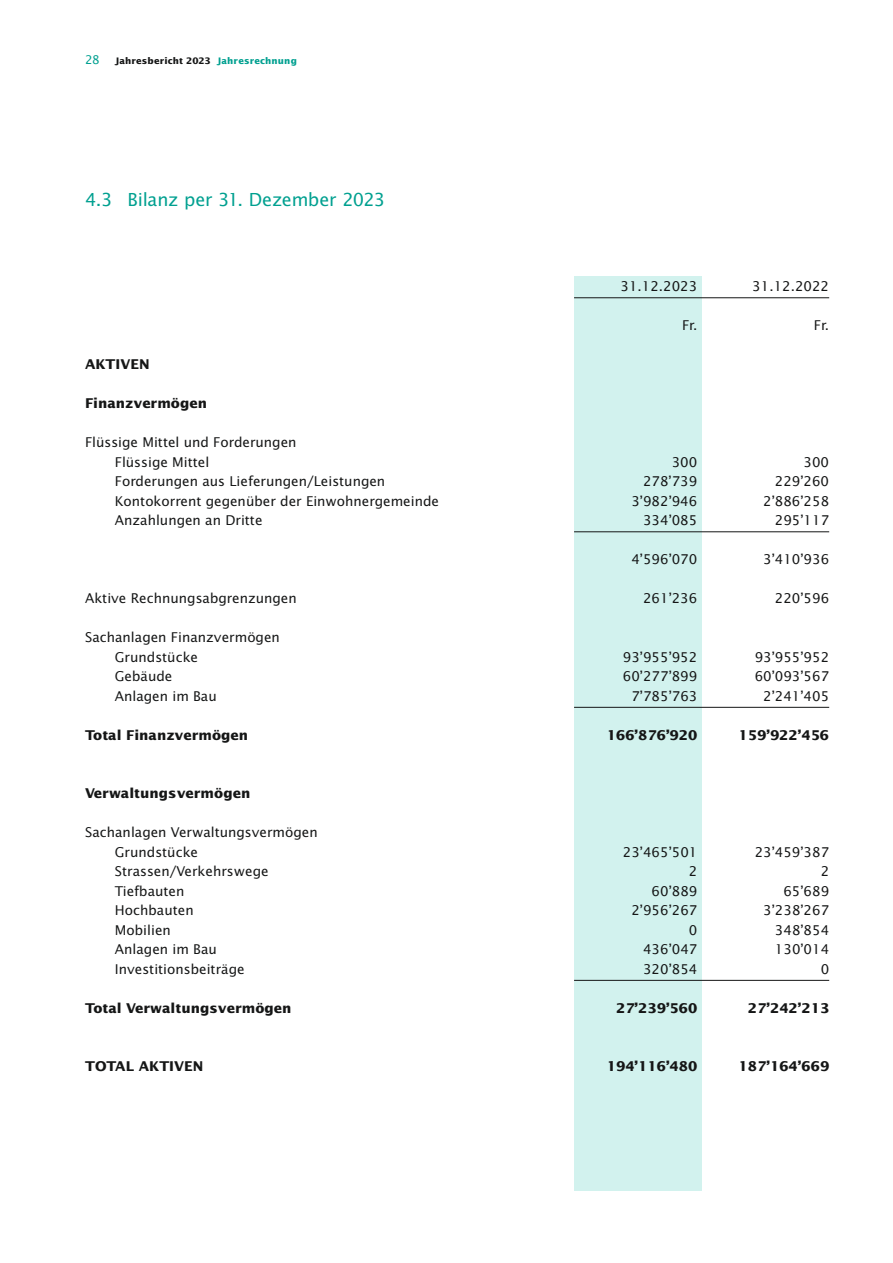
<style>
.page{position:relative;width:893px;height:1263px;background:#fff}
.page>*{position:absolute;margin:0;border:0;box-sizing:border-box;transform-origin:0 0}
.t1{font:18px "Lucida Sans";letter-spacing:-.015em;color:#00a090}
.t2{font:13.5px/19.5px "Lucida Sans";color:#151616}
.t3{font:700 13.5px "Lucida Sans";color:#151616}
.t4{font:700 9px "Lucida Sans";letter-spacing:.01em;color:#151616}
.s1{font-weight:400;font-size:12px;color:#00a090}
.s2{color:#00a090}
</style>
<div class="page">
<div style="left:574px;top:276px;width:128px;height:915px;background:#d2f2ee"></div>
<hr style="left:574px;top:297px;width:255px;height:1px;background:#151616">
<hr style="left:574px;top:531px;width:255px;height:1px;background:#151616">
<hr style="left:574px;top:707px;width:255px;height:1px;background:#151616">
<hr style="left:574px;top:980px;width:255px;height:1px;background:#151616">
<p class="t4" style="left:85px;top:55px;width:213px"><span class="s1">28</span> Jahresbericht 2023 <span class="s2">Jahresrechnung</span></p>
<h1 class="t1" style="left:85px;top:188px;width:302px">4.3 Bilanz per 31. Dezember 2023</h1>
<p class="t2" style="left:620px;top:276px;width:78px">31.12.2023</p>
<p class="t2" style="left:752px;top:276px;width:78px">31.12.2022</p>
<p class="t2" style="left:689px;top:315px;width:10px">r.</p>
<p class="t2" style="left:814px;top:315px;width:17px">F r.</p>
<p class="t3" style="left:85px;top:356px;width:64px">AKTIVEN</p>
<p class="t3" style="left:85px;top:395px;width:124px">Finanzvermögen</p>
<p class="t2" style="left:85px;top:432px;width:213px">Flüssige M ittel und Forderungen<br>F</p>
<p class="t2" style="left:122px;top:452px;width:89px">lüssige M ittel</p>
<p class="t2" style="left:672px;top:452px;width:27px">300</p>
<p class="t2" style="left:803px;top:452px;width:27px">300</p>
<p class="t2" style="left:85px;top:471px;width:20px">F</p>
<p class="t2" style="left:122px;top:471px;width:265px">orderungen aus Lieferungen/Leistungen</p>
<p class="t2" style="left:643px;top:471px;width:56px">278’739</p>
<p class="t2" style="left:775px;top:471px;width:56px">229’260</p>
<p class="t2" style="left:115px;top:491px;width:326px">Kontokorrent gegenüber der Einwohnergemeinde</p>
<p class="t2" style="left:631px;top:491px;width:68px">3’982’946</p>
<p class="t2" style="left:763px;top:491px;width:68px">2’886’258</p>
<p class="t2" style="left:115px;top:510px;width:149px">Anzahlungen an Dritte</p>
<p class="t2" style="left:643px;top:510px;width:56px">334’085</p>
<p class="t2" style="left:775px;top:510px;width:56px">295’117</p>
<p class="t2" style="left:631px;top:549px;width:68px">4’596’070</p>
<p class="t2" style="left:763px;top:549px;width:68px">3’410’936</p>
<p class="t2" style="left:85px;top:588px;width:213px">Aktive Rechnungsabgrenzungen</p>
<p class="t2" style="left:643px;top:588px;width:56px">261’236</p>
<p class="t2" style="left:775px;top:588px;width:56px">220’596</p>
<p class="t2" style="left:85px;top:627px;width:196px">Sachanlagen Finanzvermögen<br>G</p>
<p class="t2" style="left:125px;top:647px;width:75px">rundstücke</p>
<p class="t2" style="left:623px;top:647px;width:76px">93’955’952</p>
<p class="t2" style="left:755px;top:647px;width:76px">93’955’952</p>
<p class="t2" style="left:85px;top:666px;width:21px">G</p>
<p class="t2" style="left:125px;top:666px;width:49px">ebäude</p>
<p class="t2" style="left:623px;top:666px;width:76px">60’277’899</p>
<p class="t2" style="left:755px;top:666px;width:76px">60’093’567</p>
<p class="t2" style="left:115px;top:686px;width:103px">Anlagen im Bau</p>
<p class="t2" style="left:631px;top:686px;width:68px">7’785’763</p>
<p class="t2" style="left:763px;top:686px;width:68px">2’241’405</p>
<p class="t3" style="left:85px;top:727px;width:165px">Total Finanzvermögen</p>
<p class="t3" style="left:607px;top:727px;width:92px">166’876’920</p>
<p class="t3" style="left:739px;top:727px;width:92px">159’922’456</p>
<p class="t3" style="left:85px;top:785px;width:167px">Verwaltungsvermögen</p>
<p class="t2" style="left:85px;top:822px;width:234px">Sachanlagen Verwaltungsvermögen<br>G</p>
<p class="t2" style="left:125px;top:842px;width:75px">rundstücke</p>
<p class="t2" style="left:623px;top:842px;width:76px">23’465’501</p>
<p class="t2" style="left:755px;top:842px;width:76px">23’459’387</p>
<p class="t2" style="left:115px;top:861px;width:155px">Strassen/Verkehrswege</p>
<p class="t2" style="left:689px;top:861px;width:10px">2</p>
<p class="t2" style="left:821px;top:861px;width:10px">2</p>
<p class="t2" style="left:85px;top:881px;width:21px">T</p>
<p class="t2" style="left:123px;top:881px;width:63px">iefbauten</p>
<p class="t2" style="left:652px;top:881px;width:47px">60’889</p>
<p class="t2" style="left:783px;top:881px;width:47px">65’689</p>
<p class="t2" style="left:115px;top:900px;width:80px">Hochbauten</p>
<p class="t2" style="left:631px;top:900px;width:68px">2’956’267</p>
<p class="t2" style="left:763px;top:900px;width:68px">3’238’267</p>
<p class="t2" style="left:85px;top:920px;width:22px">M</p>
<p class="t2" style="left:126px;top:920px;width:46px">obilien</p>
<p class="t2" style="left:689px;top:920px;width:10px">0</p>
<p class="t2" style="left:775px;top:920px;width:56px">348’854</p>
<p class="t2" style="left:115px;top:939px;width:103px">Anlagen im Bau</p>
<p class="t2" style="left:643px;top:939px;width:56px">436’047</p>
<p class="t2" style="left:775px;top:939px;width:56px">130’014</p>
<p class="t2" style="left:85px;top:959px;width:18px">I</p>
<p class="t2" style="left:119px;top:959px;width:127px">nvestitionsbeiträge</p>
<p class="t2" style="left:643px;top:959px;width:56px">320’854</p>
<p class="t2" style="left:821px;top:959px;width:10px">0</p>
<p class="t3" style="left:85px;top:1000px;width:208px">Total Verwaltungsvermögen</p>
<p class="t3" style="left:616px;top:1000px;width:83px">27’239’560</p>
<p class="t3" style="left:748px;top:1000px;width:83px">27’242’213</p>
<p class="t3" style="left:85px;top:1058px;width:117px">TOTAL AKTIVEN</p>
<p class="t3" style="left:607px;top:1058px;width:92px">194’116’480</p>
<p class="t3" style="left:739px;top:1058px;width:92px">187’164’669</p>
</div>
